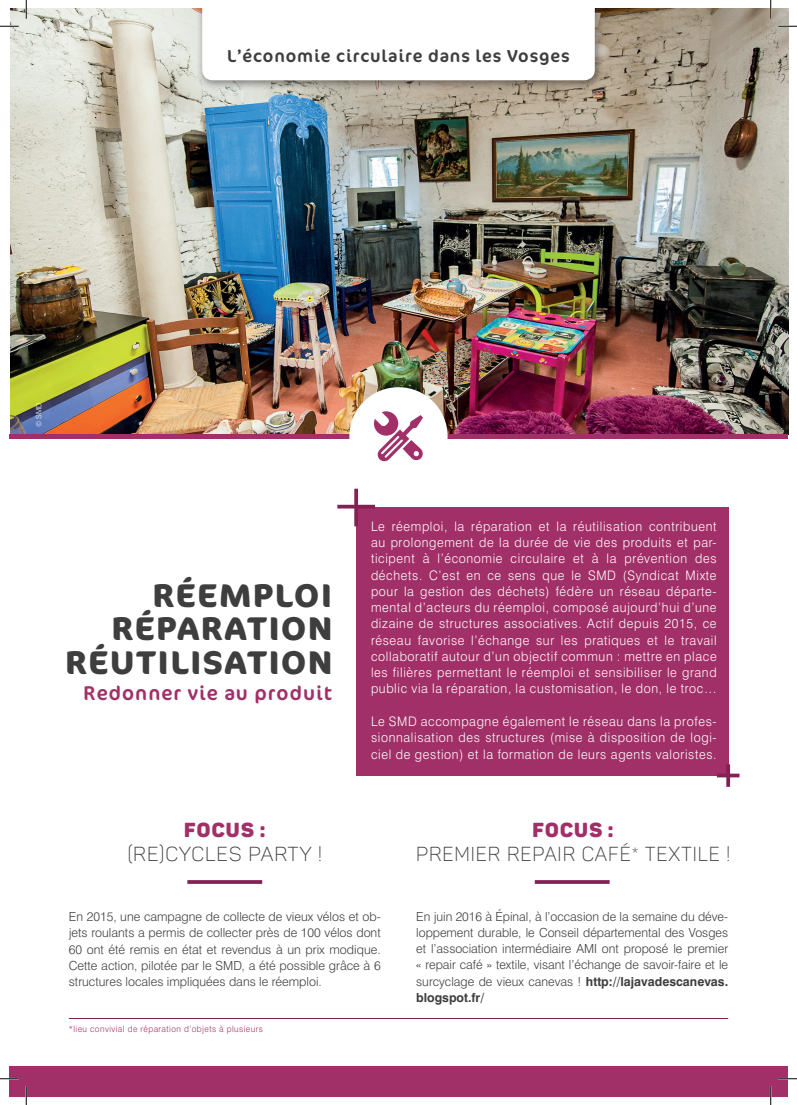
<style>
.page{position:relative;width:797px;height:1105px;background:#fff}
.page>*{position:absolute;margin:0;border:0;box-sizing:border-box;transform-origin:0 0}
.t1{font:700 32.88px/33.8px "Cocon";letter-spacing:.05em;color:#3e3e3f;text-align:right}
.t2{font:20px "Panton Light Caps";letter-spacing:.05em;color:#3e3e3f}
.t3{font:20px "Cocon";letter-spacing:.05em;color:#a23068}
.t4{font:20px "Panton Black Caps";letter-spacing:.06em;color:#a23068}
.t5{font:17.5px "Cocon";letter-spacing:.05em;color:#3e3e3f}
.t6{font:300 13.12px/16.2px "Swiss 721 BT";letter-spacing:.05em;color:#fff;text-align:justify;scale:.96 1}
.t7{font:300 12.5px/16.2px "Swiss 721 BT";color:#3e3e3f;text-align:justify}
.t8{font:300 8.75px "Swiss 721 BT";letter-spacing:.05em;color:#a23068;scale:.96 1}
.t9{font:300 7.5px "Swiss 721 BT";color:#fff}
.s1{font-weight:700}
</style>
<div class="page">
<img style="left:11px;top:9px;width:777px;height:425px">
<div style="left:196px;top:9px;width:408px;height:82px;background:#231f20;opacity:.5"></div>
<svg style="left:202px;top:9px;width:393px;height:71px"></svg>
<div style="left:9px;top:1066px;width:778px;height:30px;background:#a23068"></div>
<hr style="left:9px;top:434px;width:778px;height:4px;background:#a23068">
<div style="left:356px;top:507px;width:372px;height:268px;background:#a23068"></div>
<div style="left:349px;top:387px;width:98px;height:98px;background:#fff;border-radius:50%"></div>
<svg style="left:354px;top:489px;width:4px;height:37px"></svg>
<hr style="left:337px;top:505px;width:38px;height:3px;background:#842054">
<svg style="left:726px;top:764px;width:4px;height:23px"></svg>
<hr style="left:717px;top:774px;width:22px;height:3px;background:#842054">
<svg style="left:187px;top:880px;width:75px;height:4px"></svg>
<svg style="left:535px;top:880px;width:74px;height:4px"></svg>
<hr style="left:69px;top:1018px;width:659px;height:1px;background:#842054">
<svg style="left:374px;top:411px;width:49px;height:51px"></svg>
<svg style="left:0;top:25px;width:19px;height:2px"></svg>
<svg style="left:778px;top:25px;width:19px;height:2px"></svg>
<svg style="left:0;top:1078px;width:19px;height:1px"></svg>
<svg style="left:778px;top:1078px;width:19px;height:1px"></svg>
<svg style="left:25px;top:0;width:2px;height:19px"></svg>
<svg style="left:25px;top:1086px;width:2px;height:19px"></svg>
<svg style="left:770px;top:0;width:1px;height:19px"></svg>
<svg style="left:770px;top:1086px;width:1px;height:19px"></svg>
<h3 class="t5" style="left:227px;top:46px;width:344px">L’économie circulaire dans les Vosges</h3>
<p class="t9" style="left:34px;top:427px;width:26px;rotate:-90deg">© SMD</p>
<h1 class="t1" style="left:65px;top:579px;width:268px">RÉEMPLOI<br>RÉPARATION<br>RÉUTILISATION</h1>
<h2 class="t3" style="left:84px;top:682px;width:250px">Redonner vie au produit</h2>
<h2 class="t4" style="left:184px;top:817px;width:82px">FOCUS :</h2>
<h2 class="t2" style="left:128px;top:841px;width:196px">(RE)CYCLES PARTY !</h2>
<p class="t6" style="left:371px;top:518px;width:361px">Le réemploi, la réparation et la réutilisation contribuent au prolongement de la durée de vie des produits et par&shy;ticipent à l’économie circulaire et à la prévention des déchets. C’est en ce sens que le SMD (Syndicat Mixte pour la gestion des déchets) fédère un réseau départe&shy;mental d’acteurs du réemploi, composé aujourd’hui d’une dizaine de structures associatives. Actif depuis 2015, ce réseau favorise l’échange sur les pratiques et le travail collaboratif autour d’un objectif commun : mettre en place les filières permettant le réemploi et sensibiliser le grand public via la réparation, la customisation, le don, le troc…</p>
<p class="t6" style="left:371px;top:713px;width:361px">Le SMD accompagne également le réseau dans la profes&shy;sionnalisation des structures (mise à disposition de logi&shy;ciel de gestion) et la formation de leurs agents valoristes.</p>
<h2 class="t4" style="left:532px;top:817px;width:82px">FOCUS :</h2>
<h2 class="t2" style="left:416px;top:841px;width:315px">PREMIER REPAIR CAFÉ* TEXTILE !</h2>
<p class="t7" style="left:69px;top:908px;width:313px">En 2015, une campagne de collecte de vieux vélos et ob&shy;jets roulants a permis de collecter près de 100 vélos dont 60 ont été remis en état et revendus à un prix modique.<br>Cette action, pilotée par le SMD, a été possible grâce à 6 structures locales impliquées dans le réemploi.</p>
<p class="t7" style="left:416px;top:908px;width:313px">En juin 2016 à Épinal, à l’occasion de la semaine du déve&shy;loppement durable, le Conseil départemental des Vosges et l’association intermédiaire AMI ont proposé le premier « repair café » textile, visant l’échange de savoir-faire et le surcyclage de vieux canevas ! <span class="s1">http://lajavadescanevas. blogspot.fr/</span></p>
<p class="t8" style="left:69px;top:1023px;width:204px">*lieu convivial de réparation d’objets à plusieurs</p>
</div>
